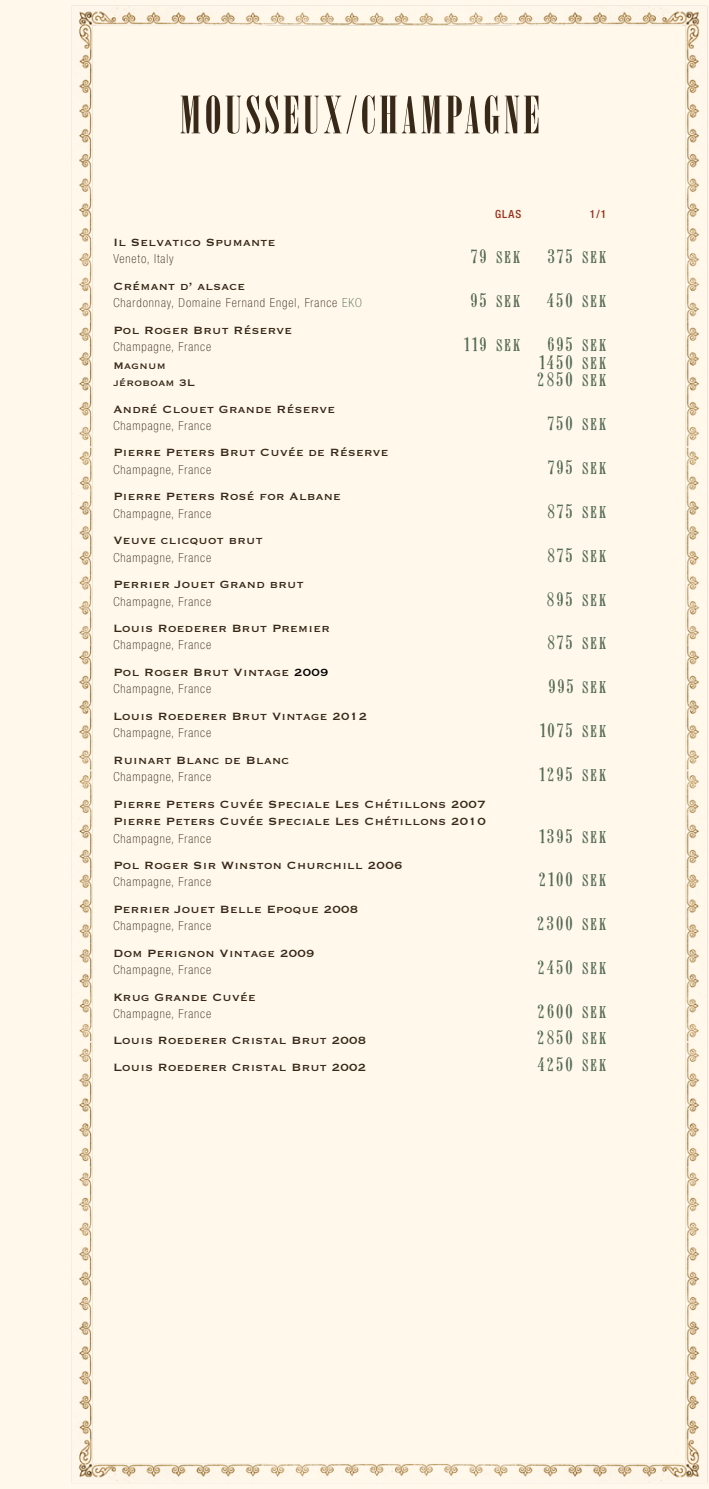
<style>
.page{position:relative;width:709px;height:1489px;background:#fff}
.page>*{position:absolute;margin:0;border:0;box-sizing:border-box;transform-origin:0 0}
.t1{font:51.25px "Onyx";letter-spacing:.075em;color:#372817}
.t2{font:19.75px "Archive Old Style Condensed";letter-spacing:.1em;color:#536a53;scale:1.33 1}
.t3{font:16.88px "Archive Old Style Condensed";letter-spacing:.1em;color:#536a53;scale:1.33 1}
.t4{font:13.75px/17.5px "Copperplate Gothic Std 31 BC";letter-spacing:.025em;color:#372817}
.t5{font:100 condensed 12.5px "Helvetica Neue LT Std";letter-spacing:.075em;color:#372817}
.t6{font:12.5px "Copperplate Gothic Std 31 BC";letter-spacing:.025em;color:#372817}
.t7{font:500 condensed 11.25px "Helvetica Neue LT Std";color:#9a2e17}
.s1{font-size:19.75px}
.s2{font-size:16.88px}
.s3{color:#536a53}
.s4{color:#000}
</style>
<div class="page">
<div style="left:0;top:0;width:709px;height:1488px;background:#fff8eb"></div>
<h1 class="t1" style="left:180px;top:85px;width:360px">MOUSSEUX/CHAMPAGNE</h1>
<p class="t7" style="left:495px;top:207px;width:28px">GLAS</p>
<p class="t7" style="left:590px;top:207px;width:18px">1/1</p>
<p class="t4" style="left:113px;top:233px;width:163px">Il Selvatico Spumante</p>
<p class="t5" style="left:113px;top:252px;width:62px">Veneto, Italy</p>
<p class="t3" style="left:471px;top:251px;width:38px"><span class="s1">79</span> SEK</p>
<h2 class="t2" style="left:547px;top:249px;width:45px">375 <span class="s2">SEK</span></h2>
<p class="t4" style="left:113px;top:277px;width:133px">Crémant d’ alsace</p>
<p class="t5" style="left:113px;top:296px;width:250px">Chardonnay, Domaine Fernand Engel, France <span class="s3">EKO</span></p>
<p class="t3" style="left:471px;top:295px;width:39px"><span class="s1">95</span> SEK</p>
<h2 class="t2" style="left:547px;top:293px;width:46px">450 <span class="s2">SEK</span></h2>
<p class="t4" style="left:113px;top:321px;width:180px">Pol Roger Brut Réserve</p>
<p class="t5" style="left:113px;top:340px;width:99px">Champagne, France</p>
<h2 class="t2" style="left:464px;top:337px;width:43px">119 <span class="s2">SEK</span></h2>
<h2 class="t2" style="left:547px;top:337px;width:45px">695 <span class="s2">SEK</span></h2>
<p class="t6" style="left:113px;top:359px;width:54px">Magnum</p>
<h2 class="t2" style="left:539px;top:354px;width:52px">1450 <span class="s2">SEK</span></h2>
<p class="t6" style="left:113px;top:376px;width:83px">jéroboam 3L</p>
<h2 class="t2" style="left:537px;top:372px;width:53px">2850 <span class="s2">SEK</span></h2>
<p class="t4" style="left:113px;top:400px;width:223px">André Clouet Grande Réserve</p>
<p class="t5" style="left:113px;top:418px;width:99px">Champagne, France</p>
<h2 class="t2" style="left:548px;top:416px;width:45px">750 <span class="s2">SEK</span></h2>
<p class="t4" style="left:113px;top:444px;width:276px">Pierre Peters Brut Cuvée de Réserve</p>
<p class="t5" style="left:113px;top:462px;width:99px">Champagne, France</p>
<h2 class="t2" style="left:548px;top:459px;width:45px">795 <span class="s2">SEK</span></h2>
<p class="t4" style="left:113px;top:488px;width:229px">Pierre Peters Rosé for Albane</p>
<p class="t5" style="left:113px;top:506px;width:99px">Champagne, France</p>
<h2 class="t2" style="left:547px;top:503px;width:45px">875 <span class="s2">SEK</span></h2>
<p class="t4" style="left:113px;top:532px;width:151px">Veuve clicquot brut</p>
<p class="t5" style="left:113px;top:550px;width:99px">Champagne, France</p>
<h2 class="t2" style="left:547px;top:547px;width:45px">875 <span class="s2">SEK</span></h2>
<p class="t4" style="left:113px;top:576px;width:192px">Perrier Jouet Grand brut</p>
<p class="t5" style="left:113px;top:594px;width:99px">Champagne, France</p>
<h2 class="t2" style="left:547px;top:591px;width:46px">895 <span class="s2">SEK</span></h2>
<p class="t4" style="left:113px;top:619px;width:218px">Louis Roederer Brut Premier</p>
<p class="t5" style="left:113px;top:638px;width:99px">Champagne, France</p>
<h2 class="t2" style="left:547px;top:635px;width:45px">875 <span class="s2">SEK</span></h2>
<p class="t4" style="left:113px;top:663px;width:217px">Pol Roger Brut Vintage <span class="s4">2009</span></p>
<p class="t5" style="left:113px;top:682px;width:99px">Champagne, France</p>
<h2 class="t2" style="left:548px;top:679px;width:45px">995 <span class="s2">SEK</span></h2>
<p class="t4" style="left:113px;top:707px;width:255px">Louis Roederer Brut Vintage 2012</p>
<p class="t5" style="left:113px;top:725px;width:99px">Champagne, France</p>
<h2 class="t2" style="left:540px;top:723px;width:51px">1075 <span class="s2">SEK</span></h2>
<p class="t4" style="left:113px;top:751px;width:177px">Ruinart Blanc de Blanc</p>
<p class="t5" style="left:113px;top:769px;width:99px">Champagne, France</p>
<h2 class="t2" style="left:539px;top:766px;width:52px">1295 <span class="s2">SEK</span></h2>
<p class="t4" style="left:113px;top:795px;width:374px">Pierre Peters Cuvée Speciale Les Chétillons 2007<br>Pierre Peters Cuvée Speciale Les Chétillons 2010</p>
<p class="t5" style="left:113px;top:831px;width:99px">Champagne, France</p>
<h2 class="t2" style="left:539px;top:828px;width:52px">1395 <span class="s2">SEK</span></h2>
<p class="t4" style="left:113px;top:856px;width:290px">Pol Roger Sir Winston Churchill 2006</p>
<p class="t5" style="left:113px;top:875px;width:99px">Champagne, France</p>
<h2 class="t2" style="left:539px;top:872px;width:52px">2100 <span class="s2">SEK</span></h2>
<p class="t4" style="left:113px;top:900px;width:246px">Perrier Jouet Belle Epoque 2008</p>
<p class="t5" style="left:113px;top:918px;width:99px">Champagne, France</p>
<h2 class="t2" style="left:537px;top:916px;width:53px">2300 <span class="s2">SEK</span></h2>
<p class="t4" style="left:113px;top:944px;width:203px">Dom Perignon Vintage 2009</p>
<p class="t5" style="left:113px;top:962px;width:99px">Champagne, France</p>
<h2 class="t2" style="left:538px;top:959px;width:53px">2450 <span class="s2">SEK</span></h2>
<p class="t4" style="left:113px;top:988px;width:144px">Krug Grande Cuvée</p>
<p class="t5" style="left:113px;top:1006px;width:99px">Champagne, France</p>
<h2 class="t2" style="left:538px;top:1003px;width:53px">2600 <span class="s2">SEK</span></h2>
<p class="t4" style="left:113px;top:1032px;width:254px">Louis Roederer Cristal Brut 2008</p>
<h2 class="t2" style="left:537px;top:1030px;width:53px">2850 <span class="s2">SEK</span></h2>
<p class="t4" style="left:113px;top:1058px;width:254px">Louis Roederer Cristal Brut 2002</p>
<h2 class="t2" style="left:538px;top:1056px;width:53px">4250 <span class="s2">SEK</span></h2>
</div>
